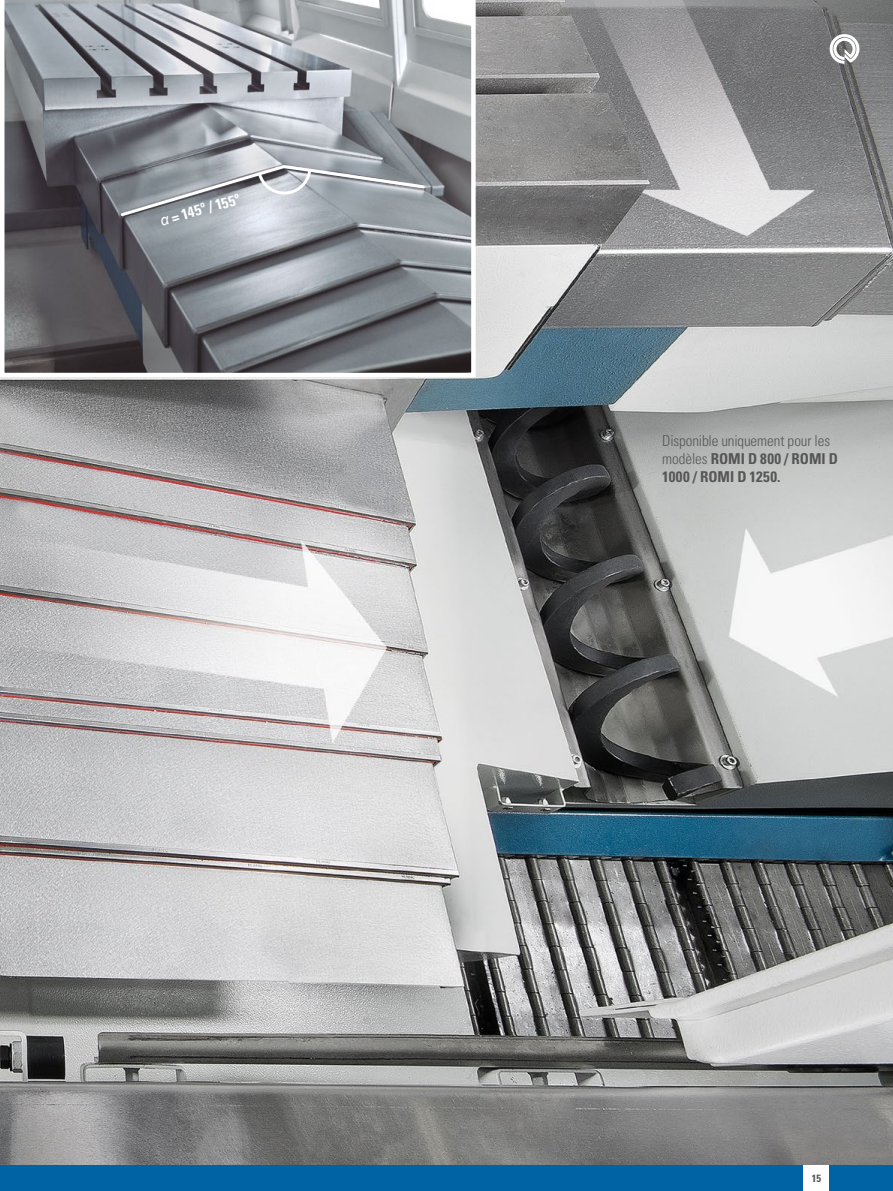
<style>
.page{position:relative;width:893px;height:1191px;background:#fff}
.page>*{position:absolute;margin:0;border:0;box-sizing:border-box;transform-origin:0 0}
.t1{font:300 condensed 15px/18px "Univers";letter-spacing:-.005em;color:#575656}
.t2{font:700 condensed 15px "Univers";color:#fff}
.t3{font:700 condensed 10.5px "Univers";color:#575756}
.s1{font-family:"Arial";font-weight:400;font-style:italic;font-stretch:normal}
.s2{font-weight:700}
</style>
<div class="page">
<img style="left:0;top:0;width:893px;height:1165px">
<svg style="left:0;top:0;width:476px;height:377px;background:#888b90"></svg>
<svg style="left:830px;top:34px;width:29px;height:30px"></svg>
<svg style="left:119px;top:163px;width:307px;height:55px;background:#a2a8ae"></svg>
<div style="left:829px;top:1165px;width:64px;height:26px;background:#0063a3"></div>
<div style="left:0;top:1165px;width:804px;height:26px;background:#0063a3"></div>
<p class="t2" style="left:158px;top:212px;width:84px;rotate:-16deg"><span class="s1">α</span> = 145º / 155º</p>
<p class="t1" style="left:662px;top:432px;width:177px">Disponible uniquement pour les modèles <span class="s2">ROMI D 800 / ROMI D<br>1000 / ROMI D 1250.</span></p>
<p class="t3" style="left:812px;top:1171px;width:11px">15</p>
</div>
